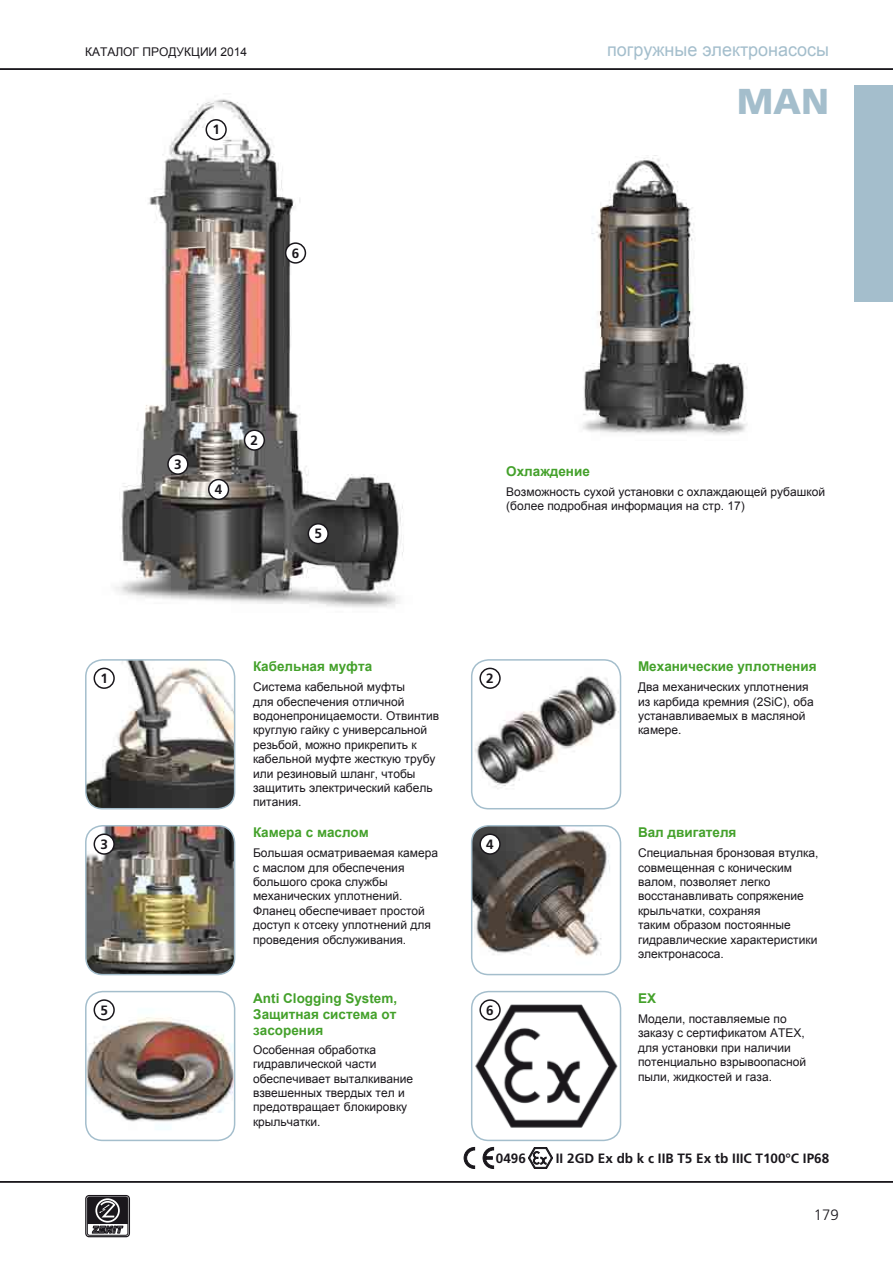
<style>
.page{position:relative;width:893px;height:1263px;background:#fff}
.page>*{position:absolute;margin:0;border:0;box-sizing:border-box;transform-origin:0 0}
.t1{font:900 36px "Frutiger";color:#a4becc}
.t2{font:18px "Arial";color:#a4becc}
.t3{font:300 15px "Frutiger";color:#1a171c}
.t4{font:700 13.5px/16.2px "Arial";color:#44a12b;text-align:justify}
.t5{font:700 13.5px "Frutiger";color:#1a171c}
.t6{font:12px/14.4px "Arial";color:#1a171c}
.t7{font:12px "Arial";color:#1a171c}
</style>
<div class="page">
<div style="left:855px;top:85px;width:38px;height:217px;background:#a4becc"></div>
<div style="left:85px;top:1195px;width:45px;height:42px;border:1px solid #1a171c;border-radius:3px"></div>
<div style="left:87px;top:1197px;width:41px;height:38px;border:1px solid #1a171c;border-radius:2px"></div>
<svg style="left:87px;top:1197px;width:41px;height:36px"></svg>
<hr style="left:0;top:68px;width:893px;height:2px;background:#1a171c">
<hr style="left:0;top:1181px;width:893px;height:1px;background:#1a171c">
<img style="left:115px;top:99px;width:289px;height:509px">
<img style="left:472px;top:826px;width:148px;height:148px">
<div style="left:471px;top:825px;width:150px;height:150px;border:2px solid #a4becc;border-radius:17px"></div>
<img style="left:86px;top:826px;width:149px;height:148px">
<div style="left:85px;top:825px;width:150px;height:150px;border:2px solid #a4becc;border-radius:17px"></div>
<img style="left:472px;top:660px;width:148px;height:149px">
<div style="left:471px;top:659px;width:150px;height:150px;border:2px solid #a4becc;border-radius:17px"></div>
<img style="left:472px;top:991px;width:148px;height:149px">
<div style="left:471px;top:991px;width:150px;height:150px;border:2px solid #a4becc;border-radius:17px"></div>
<img style="left:86px;top:660px;width:149px;height:149px">
<div style="left:85px;top:659px;width:150px;height:150px;border:2px solid #a4becc;border-radius:17px"></div>
<img style="left:86px;top:991px;width:148px;height:149px">
<div style="left:85px;top:991px;width:150px;height:150px;border:2px solid #a4becc;border-radius:17px"></div>
<img style="left:582px;top:155px;width:165px;height:280px">
<svg style="left:528px;top:1147px;width:25px;height:21px"></svg>
<svg style="left:464px;top:1147px;width:11px;height:21px"></svg>
<svg style="left:483px;top:1147px;width:11px;height:21px"></svg>
<div style="left:245px;top:430px;width:19px;height:20px;background:#fff;border-radius:50%"></div>
<div style="left:244px;top:429px;width:21px;height:22px;border:2px solid #1a171c;border-radius:50%"></div>
<div style="left:480px;top:668px;width:20px;height:20px;background:#fff;border-radius:50%"></div>
<div style="left:479px;top:668px;width:22px;height:21px;border:2px solid #1a171c;border-radius:50%"></div>
<div style="left:168px;top:454px;width:20px;height:20px;background:#fff;border-radius:50%"></div>
<div style="left:167px;top:454px;width:22px;height:21px;border:2px solid #1a171c;border-radius:50%"></div>
<div style="left:94px;top:834px;width:20px;height:20px;background:#fff;border-radius:50%"></div>
<div style="left:94px;top:833px;width:21px;height:22px;border:2px solid #1a171c;border-radius:50%"></div>
<div style="left:308px;top:524px;width:20px;height:20px;background:#fff;border-radius:50%"></div>
<div style="left:308px;top:523px;width:21px;height:21px;border:2px solid #1a171c;border-radius:50%"></div>
<div style="left:94px;top:1000px;width:20px;height:20px;background:#fff;border-radius:50%"></div>
<div style="left:94px;top:999px;width:21px;height:21px;border:2px solid #1a171c;border-radius:50%"></div>
<div style="left:206px;top:120px;width:20px;height:20px;background:#fff;border-radius:50%"></div>
<div style="left:206px;top:119px;width:21px;height:21px;border:2px solid #1a171c;border-radius:50%"></div>
<div style="left:94px;top:668px;width:20px;height:20px;background:#fff;border-radius:50%"></div>
<div style="left:94px;top:668px;width:21px;height:21px;border:2px solid #1a171c;border-radius:50%"></div>
<div style="left:209px;top:480px;width:19px;height:19px;background:#fff;border-radius:50%"></div>
<div style="left:208px;top:479px;width:21px;height:21px;border:2px solid #1a171c;border-radius:50%"></div>
<div style="left:480px;top:834px;width:20px;height:20px;background:#fff;border-radius:50%"></div>
<div style="left:479px;top:833px;width:22px;height:22px;border:2px solid #1a171c;border-radius:50%"></div>
<div style="left:286px;top:243px;width:19px;height:20px;background:#fff;border-radius:50%"></div>
<div style="left:285px;top:242px;width:21px;height:22px;border:2px solid #1a171c;border-radius:50%"></div>
<div style="left:480px;top:1000px;width:20px;height:20px;background:#fff;border-radius:50%"></div>
<div style="left:479px;top:999px;width:22px;height:21px;border:2px solid #1a171c;border-radius:50%"></div>
<p class="t7" style="left:85px;top:44px;width:164px">КАТАЛОГ ПРОДУКЦИИ 2014</p>
<h2 class="t2" style="left:607px;top:38px;width:223px">погружные электронасосы</h2>
<p class="t5" style="left:212px;top:122px;width:9px">1</p>
<p class="t5" style="left:292px;top:245px;width:9px">6</p>
<h1 class="t1" style="left:737px;top:79px;width:94px">MAN</h1>
<p class="t5" style="left:251px;top:432px;width:9px">2</p>
<p class="t5" style="left:174px;top:456px;width:9px">3</p>
<p class="t5" style="left:215px;top:481px;width:9px">4</p>
<p class="t4" style="left:506px;top:463px;width:85px">Охлаждение</p>
<p class="t6" style="left:506px;top:485px;width:320px">Возможность сухой установки с охлаждающей рубашкой (более подробная информация на стр. 17)</p>
<p class="t5" style="left:314px;top:526px;width:9px">5</p>
<p class="t5" style="left:100px;top:670px;width:9px">1</p>
<p class="t4" style="left:253px;top:659px;width:121px">Кабельная муфта</p>
<p class="t6" style="left:253px;top:680px;width:188px">Система кабельной муфты<br>для обеспечения отличной водонепроницаемости. Отвинтив круглую гайку с универсальной резьбой, можно прикрепить к кабельной муфте жесткую трубу или резиновый шланг, чтобы защитить электрический кабель питания.</p>
<p class="t5" style="left:486px;top:670px;width:9px">2</p>
<p class="t4" style="left:638px;top:659px;width:180px">Механические уплотнения</p>
<p class="t6" style="left:638px;top:680px;width:177px">Два механических уплотнения из карбида кремния (2SiC), оба устанавливаемых в масляной камере.</p>
<p class="t5" style="left:100px;top:836px;width:9px">3</p>
<p class="t4" style="left:253px;top:824px;width:117px">Камера с маслом</p>
<p class="t6" style="left:253px;top:846px;width:187px">Большая осматриваемая камера с маслом для обеспечения большого срока службы механических уплотнений.<br>Фланец обеспечивает простой доступ к отсеку уплотнений для проведения обслуживания.</p>
<p class="t5" style="left:486px;top:836px;width:9px">4</p>
<p class="t4" style="left:638px;top:824px;width:100px">Вал двигателя</p>
<p class="t6" style="left:638px;top:846px;width:182px">Специальная бронзовая втулка, совмещенная с коническим валом, позволяет легко восстанавливать сопряжение крыльчатки, сохраняя<br>таким образом постоянные гидравлические характеристики электронасоса.</p>
<p class="t5" style="left:100px;top:1002px;width:9px">5</p>
<p class="t4" style="left:253px;top:990px;width:146px">Anti Clogging System, Защитная система от засорения</p>
<p class="t6" style="left:253px;top:1042px;width:162px">Особенная обработка гидравлической части обеспечивает выталкивание взвешенных твердых тел и предотвращает блокировку крыльчатки.</p>
<p class="t5" style="left:486px;top:1002px;width:9px">6</p>
<p class="t4" style="left:638px;top:990px;width:20px">EX</p>
<p class="t6" style="left:638px;top:1012px;width:170px">Модели, поставляемые по заказу с сертификатом АТЕХ, для установки при наличии потенциально взрывоопасной пыли, жидкостей и газа.</p>
<p class="t5" style="left:496px;top:1150px;width:32px">0496</p>
<p class="t5" style="left:556px;top:1150px;width:275px">II 2GD Ex db k c IIB T5 Ex tb IIIC T100°C IP68</p>
<p class="t3" style="left:814px;top:1206px;width:27px">179</p>
</div>
